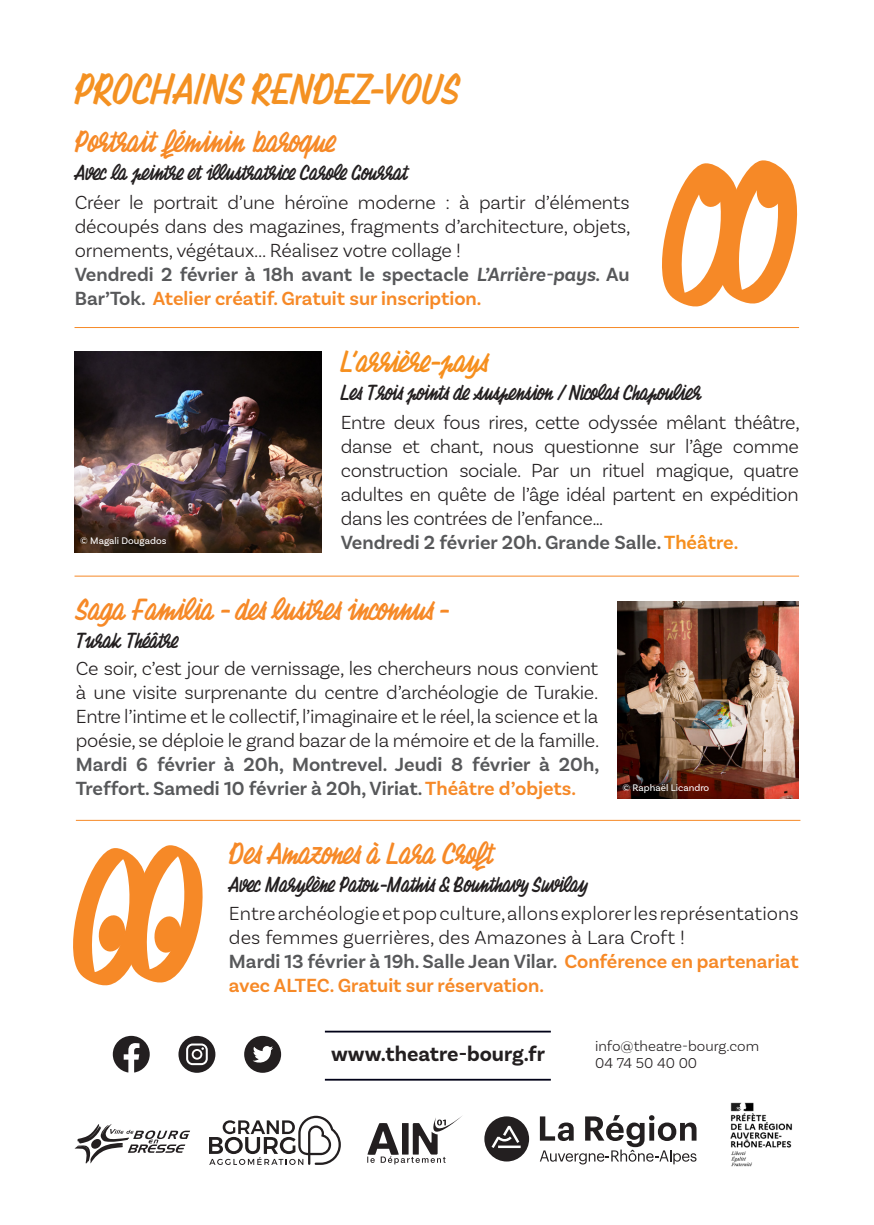
<style>
.page{position:relative;width:874px;height:1225px;background:#fff}
.page>*{position:absolute;margin:0;border:0;box-sizing:border-box;transform-origin:0 0}
.t1{font:40px "Chaumont Script";color:#f49122}
.Titre-spectacle{font:28px "Chaumont Script";color:#f68927}
.Titre-spectacle-2{font:28px "Chaumont Script";color:#f68f1e}
.Légendes{font:700 21.8px "Basic Sans";color:#231f20}
.Titre-spectacle-3{font:300 20px/24px "Basic Sans";letter-spacing:-.01em;color:#231f20;text-align:justify}
.Titre-spectacle-4{font:600 20px/24px "Basic Sans";color:#57585a}
.Titre-spectacle-5{font:300 20px/24px "Basic Sans";letter-spacing:-.02em;color:#221e1f;text-align:justify}
.Titre-spectacle-6{font:20px "Chaumont Script";color:#231f20}
.Titre-spectacle-7{font:600 20px/24px "Basic Sans";color:#f68927}
.Légendes-2{font:300 15.2px "Basic Sans";color:#231f20}
.t2{font:10px "Basic Sans";color:#fff}
.s1{font-style:italic}
.s2{color:#f68927}
.s3{color:#f68f1e}
.s4{color:#57585a}
</style>
<div class="page">
<svg style="left:367px;top:1116px;width:95px;height:48px"></svg>
<svg style="left:539px;top:1115px;width:157px;height:49px"></svg>
<svg style="left:484px;top:1116px;width:45px;height:45px"></svg>
<svg style="left:209px;top:1115px;width:132px;height:50px"></svg>
<svg style="left:178px;top:1036px;width:37px;height:36px"></svg>
<svg style="left:244px;top:1036px;width:37px;height:36px"></svg>
<svg style="left:113px;top:1035px;width:37px;height:37px"></svg>
<img style="left:730px;top:1102px;width:62px;height:64px">
<hr style="left:325px;top:1030px;width:225px;height:2px;background:#000117">
<hr style="left:325px;top:1078px;width:225px;height:2px;background:#000117">
<svg style="left:75px;top:1124px;width:115px;height:39px"></svg>
<hr style="left:74px;top:327px;width:724px;height:1px;background:#f68927">
<img style="left:617px;top:601px;width:181px;height:197px">
<hr style="left:76px;top:820px;width:724px;height:1px;background:#f68927">
<img style="left:75px;top:351px;width:246px;height:201px">
<svg style="left:662px;top:160px;width:136px;height:147px"></svg>
<hr style="left:74px;top:575px;width:724px;height:1px;background:#f68927">
<svg style="left:73px;top:845px;width:130px;height:141px"></svg>
<p class="t1" style="left:74px;top:63px;width:386px">PROCHAINS RENDEZ-VOUS</p>
<p class="Titre-spectacle" style="left:75px;top:123px;width:261px">Portrait féminin baroque</p>
<p class="Titre-spectacle-6" style="left:75px;top:160px;width:333px">Avec la peintre et illustratrice Carole Gourrat</p>
<p class="Titre-spectacle-3" style="left:75px;top:190px;width:557px">Créer le portrait d’une héroïne moderne : à partir d’éléments découpés dans des magazines, fragments d’architecture, objets, ornements, végétaux... Réalisez votre collage !</p>
<p class="Titre-spectacle-4" style="left:75px;top:262px;width:556px">Vendredi 2 février à 18h avant le spectacle <span class="s1">L’Arrière-pays</span>. Au<br>Bar’Tok. <span class="s2">Atelier créatif. Gratuit sur inscription.</span></p>
<p class="t2" style="left:80px;top:535px;width:87px">© Magali Dougados</p>
<p class="Titre-spectacle-2" style="left:340px;top:343px;width:150px">L’arrière-pays</p>
<p class="Titre-spectacle-6" style="left:340px;top:380px;width:363px">Les Trois points de suspension / Nicolas Chapoulier</p>
<p class="Titre-spectacle-5" style="left:340px;top:410px;width:460px">Entre deux fous rires, cette odyssée mêlant théâtre, danse et chant, nous questionne sur l’âge comme construction sociale. Par un rituel magique, quatre adultes en quête de l’âge idéal partent en expédition dans les contrées de l’enfance…</p>
<p class="Titre-spectacle-4" style="left:340px;top:530px;width:399px">Vendredi 2 février 20h. Grande Salle. <span class="s3">Théâtre.</span></p>
<p class="Titre-spectacle" style="left:76px;top:591px;width:375px">Saga Familia - des lustres inconnus -</p>
<p class="Titre-spectacle-6" style="left:76px;top:627px;width:103px">Turak Théâtre</p>
<p class="Titre-spectacle-3" style="left:76px;top:656px;width:524px">Ce soir, c’est jour de vernissage, les chercheurs nous convient à une visite surprenante du centre d’archéologie de Turakie.<br>Entre l’intime et le collectif, l’imaginaire et le réel, la science et la poésie, se déploie le grand bazar de la mémoire et de la famille.</p>
<p class="Titre-spectacle-4" style="left:76px;top:752px;width:524px">Mardi 6 février à 20h, Montrevel. Jeudi 8 février à 20h,<br>Treffort. Samedi 10 février à 20h, Viriat. <span class="s2">Théâtre d’objets.</span></p>
<p class="t2" style="left:622px;top:781px;width:88px">© Raphaël Licandro</p>
<p class="Titre-spectacle" style="left:229px;top:835px;width:263px">Des Amazones à Lara Croft</p>
<p class="Titre-spectacle-6" style="left:229px;top:871px;width:360px">Avec Marylène Patou-Mathis &amp; Bounthavy Suvilay</p>
<p class="Titre-spectacle-3" style="left:229px;top:900px;width:571px">Entre archéologie et pop culture, allons explorer les représentations des femmes guerrières, des Amazones à Lara Croft !</p>
<p class="Titre-spectacle-7" style="left:229px;top:949px;width:571px"><span class="s4">Mardi 13 février à 19h. Salle Jean Vilar.</span> Conférence en partenariat avec ALTEC. Gratuit sur réservation.</p>
<p class="Légendes" style="left:331px;top:1040px;width:215px">www.theatre-bourg.fr</p>
<p class="Légendes-2" style="left:595px;top:1037px;width:165px">info@theatre-bourg.com</p>
<p class="Légendes-2" style="left:595px;top:1054px;width:103px">04 74 50 40 00</p>
</div>
